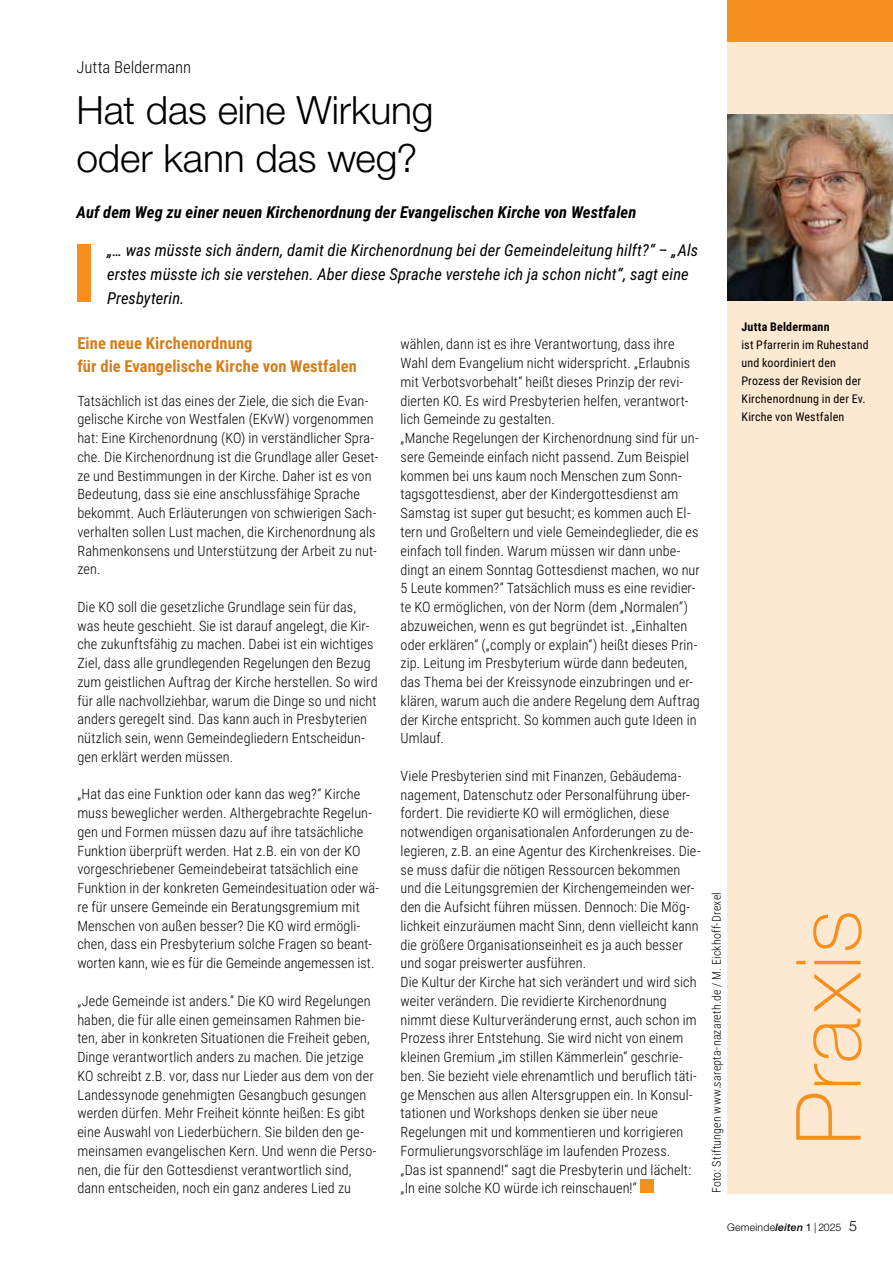
<style>
.page{position:relative;width:893px;height:1263px;background:#fff}
.page>*{position:absolute;margin:0;border:0;box-sizing:border-box;transform-origin:0 0}
.t1{font:100 90px "Helvetica Neue LT Std";letter-spacing:.02em;color:#f78f1e}
.t2{font:300 39px/48px "Helvetica Neue LT Std";letter-spacing:-.005em;color:#000}
.t3{font:italic 16.5px/24px "Roboto Condensed";letter-spacing:.005em;color:#000}
.t4{font:italic 700 16.5px "Roboto Condensed";letter-spacing:.005em;color:#000}
.t5{font:700 16.5px/22.5px "Roboto Condensed";letter-spacing:.005em;color:#d77d1a}
.t6{font:300 16.5px "Roboto Condensed";color:#000}
.t7{font:300 14.25px/18.8px "Roboto Condensed";letter-spacing:.01em;color:#000}
.t8{font:12px/18px "Roboto Condensed";letter-spacing:.02em;color:#000}
.t9{font:300 12px "Roboto Condensed";letter-spacing:.015em;color:#000}
.t10{font:700 12px "Roboto Condensed";letter-spacing:.02em;color:#000}
.t11{font:300 10.5px "Helvetica Neue LT Std";letter-spacing:.02em;color:#000}
.s1{font-weight:500;font-style:italic}
.s2{font-weight:400}
.s3{font-size:14.25px}
</style>
<div class="page">
<div style="left:640px;top:1179px;width:14px;height:14px;background:#f78f1e"></div>
<div style="left:727px;top:0;width:166px;height:1193px;background:#fde9d2"></div>
<div style="left:727px;top:0;width:166px;height:41px;background:#f78f1e"></div>
<img style="left:727px;top:114px;width:166px;height:186px">
<div style="left:77px;top:244px;width:13px;height:58px;background:#f78f1e"></div>
<p class="t6" style="left:77px;top:55px;width:117px">Jutta Beldermann</p>
<h2 class="t2" style="left:77px;top:86px;width:359px">Hat das eine Wirkung oder kann das weg?</h2>
<p class="t4" style="left:77px;top:201px;width:561px">Auf dem Weg zu einer neuen Kirchenordnung der Evangelischen Kirche von Westfalen</p>
<p class="t3" style="left:107px;top:237px;width:592px">„… was müsste sich ändern, damit die Kirchenordnung bei der Gemeindeleitung hilft?“ – „Als erstes müsste ich sie verstehen. Aber diese Sprache verstehe ich ja schon nicht“, sagt eine<br>Presbyterin.</p>
<p class="t5" style="left:77px;top:332px;width:281px">Eine neue Kirchenordnung<br>für die Evangelische Kirche von Westfalen</p>
<p class="t7" style="left:77px;top:391px;width:302px">Tatsächlich ist das eines der Ziele, die sich die Evan&shy;gelische Kirche von Westfalen (EKvW) vorgenommen hat: Eine Kirchenordnung (KO) in verständlicher Spra&shy;che. Die Kirchenordnung ist die Grundlage aller Geset&shy;ze und Bestimmungen in der Kirche. Daher ist es von Bedeutung, dass sie eine anschlussfähige Sprache bekommt. Auch Erläuterungen von schwierigen Sach&shy;verhalten sollen Lust machen, die Kirchenordnung als Rahmenkonsens und Unterstützung der Arbeit zu nut&shy;zen.</p>
<p class="t7" style="left:77px;top:597px;width:302px">Die KO soll die gesetzliche Grundlage sein für das, was heute geschieht. Sie ist darauf angelegt, die Kir&shy;che zukunftsfähig zu machen. Dabei ist ein wichtiges Ziel, dass alle grundlegenden Regelungen den Bezug zum geistlichen Auftrag der Kirche herstellen. So wird für alle nachvollziehbar, warum die Dinge so und nicht anders geregelt sind. Das kann auch in Presbyterien nützlich sein, wenn Gemeindegliedern Entscheidun&shy;gen erklärt werden müssen.</p>
<p class="t7" style="left:77px;top:784px;width:303px">„Hat das eine Funktion oder kann das weg?“ Kirche muss beweglicher werden. Althergebrachte Regelun&shy;gen und Formen müssen dazu auf ihre tatsächliche Funktion überprüft werden. Hat z.B. ein von der KO vorgeschriebener Gemeindebeirat tatsächlich eine Funktion in der konkreten Gemeindesituation oder wä&shy;re für unsere Gemeinde ein Beratungsgremium mit Menschen von außen besser? Die KO wird ermögli&shy;chen, dass ein Presbyterium solche Fragen so beant&shy;worten kann, wie es für die Gemeinde angemessen ist.</p>
<p class="t7" style="left:77px;top:991px;width:301px">„Jede Gemeinde ist anders.“ Die KO wird Regelungen haben, die für alle einen gemeinsamen Rahmen bie&shy;ten, aber in konkreten Situationen die Freiheit geben, Dinge verantwortlich anders zu machen. Die jetzige KO schreibt z.B. vor, dass nur Lieder aus dem von der Landessynode genehmigten Gesangbuch gesungen werden dürfen. Mehr Freiheit könnte heißen: Es gibt eine Auswahl von Liederbüchern. Sie bilden den ge&shy;meinsamen evangelischen Kern. Und wenn die Perso&shy;nen, die für den Gottesdienst verantwortlich sind, dann entscheiden, noch ein ganz anderes Lied zu</p>
<p class="t7" style="left:401px;top:334px;width:301px">wählen, dann ist es ihre Verantwortung, dass ihre Wahl dem Evangelium nicht widerspricht. „Erlaubnis mit Verbotsvorbehalt“ heißt dieses Prinzip der revi&shy;dierten KO. Es wird Presbyterien helfen, verantwort&shy;lich Gemeinde zu gestalten.<br>„Manche Regelungen der Kirchenordnung sind für un&shy;sere Gemeinde einfach nicht passend. Zum Beispiel kommen bei uns kaum noch Menschen zum Sonn&shy;tagsgottesdienst, aber der Kindergottesdienst am Samstag ist super gut besucht; es kommen auch El&shy;tern und Großeltern und viele Gemeindeglieder, die es einfach toll finden. Warum müssen wir dann unbe&shy;dingt an einem Sonntag Gottesdienst machen, wo nur 5 Leute kommen?“ Tatsächlich muss es eine revidier&shy;te KO ermöglichen, von der Norm (dem „Normalen“) abzuweichen, wenn es gut begründet ist. „Einhalten oder erklären“ („comply or explain“) heißt dieses Prin&shy;zip. Leitung im Presbyterium würde dann bedeuten, das Thema bei der Kreissynode einzubringen und er&shy;klären, warum auch die andere Regelung dem Auftrag der Kirche entspricht. So kommen auch gute Ideen in Umlauf.</p>
<p class="t7" style="left:401px;top:766px;width:302px">Viele Presbyterien sind mit Finanzen, Gebäudema&shy;nagement, Datenschutz oder Personalführung über&shy;fordert. Die revidierte KO will ermöglichen, diese notwendigen organisationalen Anforderungen zu de&shy;legieren, z.B. an eine Agentur des Kirchenkreises. Die&shy;se muss dafür die nötigen Ressourcen bekommen und die Leitungsgremien der Kirchengemeinden wer&shy;den die Aufsicht führen müssen. Dennoch: Die Mög&shy;lichkeit einzuräumen macht Sinn, denn vielleicht kann die größere Organisationseinheit es ja auch besser und sogar preiswerter ausführen.<br>Die Kultur der Kirche hat sich verändert und wird sich weiter verändern. Die revidierte Kirchenordnung nimmt diese Kulturveränderung ernst, auch schon im Prozess ihrer Entstehung. Sie wird nicht von einem kleinen Gremium „im stillen Kämmerlein“ geschrie&shy;ben. Sie bezieht viele ehrenamtlich und beruflich täti&shy;ge Menschen aus allen Altersgruppen ein. In Konsul&shy;tationen und Workshops denken sie über neue Regelungen mit und kommentieren und korrigieren Formulierungsvorschläge im laufenden Prozess.<br>„Das ist spannend!“ sagt die Presbyterin und lächelt: „In eine solche KO würde ich reinschauen!“</p>
<p class="t10" style="left:741px;top:318px;width:90px">Jutta Beldermann</p>
<p class="t8" style="left:741px;top:336px;width:129px">ist Pfarrerin im Ruhestand und koordiniert den<br>Prozess der Revision der<br>Kirchenordnung in der Ev.<br>Kirche von Westfalen</p>
<p class="t9" style="left:708px;top:1193px;width:302px;rotate:-90deg">Foto: Stiftungen www.sarepta-nazareth.de / M. Eickhoff-Drexel</p>
<h1 class="t1" style="left:777px;top:1145px;width:237px;rotate:-90deg">Praxis</h1>
<p class="t11" style="left:727px;top:1220px;width:131px">Gemeinde<span class="s1">leiten</span> <span class="s2">1</span> | 2025 <span class="s3">5</span></p>
</div>
